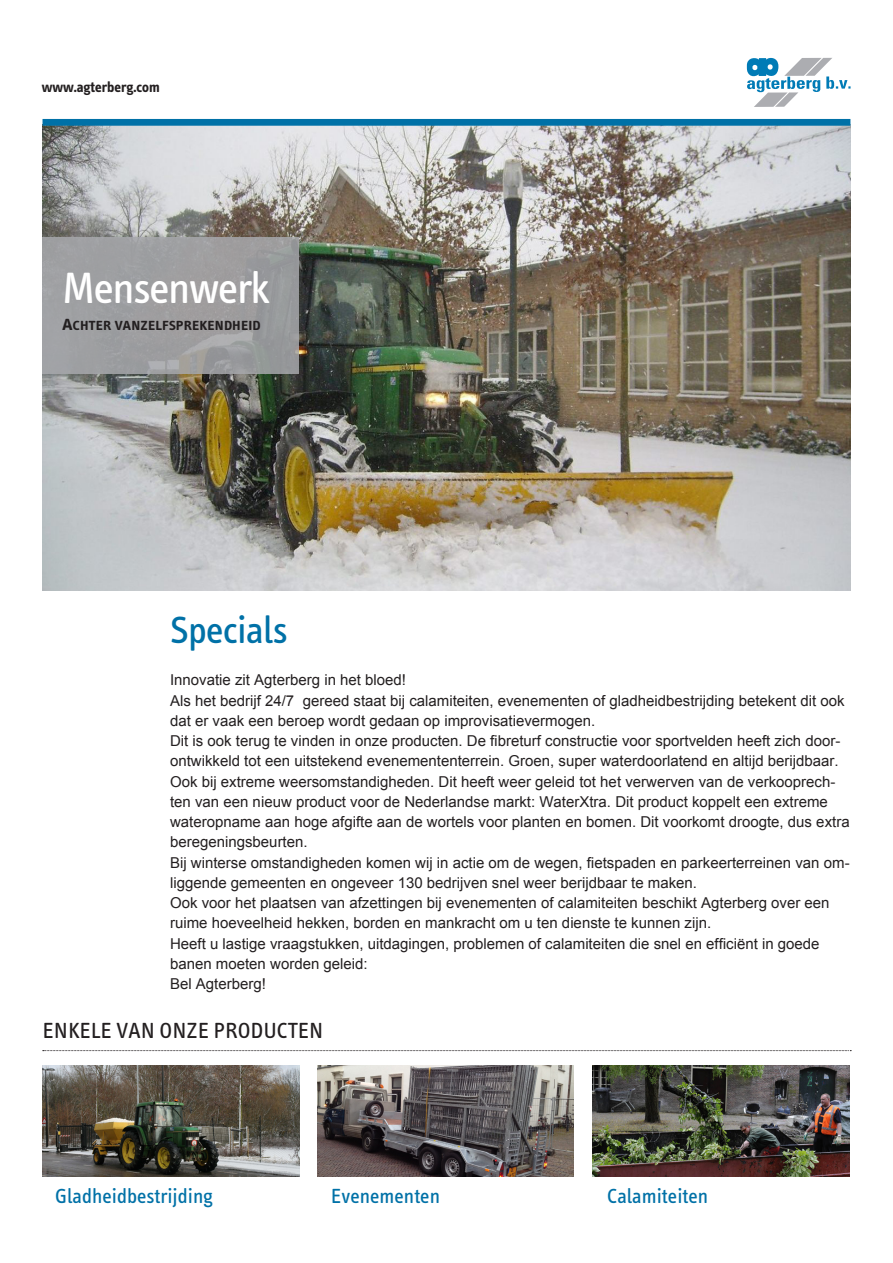
<style>
.page{position:relative;width:893px;height:1263px;background:#fff}
.page>*{position:absolute;margin:0;border:0;box-sizing:border-box;transform-origin:0 0}
.Normaal{font:45px "Info Text";letter-spacing:-.03em;color:#fff}
.Normaal-2{font:39px "Info Text";letter-spacing:-.015em;color:#0071a7}
.Normaal-3{font:22.5px "Info Text";color:#231f20}
.Normaal-4{font:21px "Info Text";color:#0071a7}
.Body{font:15px/20.2px "Arial";color:#231f20}
.Adresgegevens{font:700 15px "Info Text";color:#231f20}
.Normaal-5{font:700 13.5px "Info Text";letter-spacing:.015em;color:#231f20;scale:1.1 1}
.s1{font-size:16.5px}
</style>
<div class="page">
<img style="left:43px;top:126px;width:807px;height:464px">
<div style="left:43px;top:237px;width:256px;height:137px;background:#9e9ea0"></div>
<svg style="left:43px;top:1050px;width:808px;height:1px"></svg>
<img style="left:43px;top:1066px;width:256px;height:110px">
<img style="left:317px;top:1066px;width:257px;height:110px">
<img style="left:592px;top:1066px;width:257px;height:110px">
<svg style="left:747px;top:57px;width:104px;height:50px"></svg>
<div style="left:43px;top:119px;width:807px;height:7px;background:#0071a7"></div>
<p class="Adresgegevens" style="left:42px;top:78px;width:120px">www.agterberg.com</p>
<p class="Normaal" style="left:63px;top:263px;width:209px">Mensenwerk</p>
<p class="Normaal-5" style="left:63px;top:318px;width:182px"><span class="s1">A</span>CHTER VANZELFSPREKENDHEID</p>
<p class="Normaal-2" style="left:170px;top:609px;width:119px">Specials</p>
<p class="Body" style="left:170px;top:670px;width:237px">Innovatie zit Agterberg in het bloed!</p>
<p class="Body" style="left:170px;top:690px;width:676px">Als het bedrijf 24/7 gereed staat bij calamiteiten, evenementen of gladheidbestrijding betekent dit ook dat er vaak een beroep wordt gedaan op improvisatievermogen.</p>
<p class="Body" style="left:170px;top:731px;width:681px">Dit is ook terug te vinden in onze producten. De fibreturf constructie voor sportvelden heeft zich door&shy;ontwikkeld tot een uitstekend evenemententerrein. Groen, super waterdoorlatend en altijd berijdbaar.<br>Ook bij extreme weersomstandigheden. Dit heeft weer geleid tot het verwerven van de verkooprech&shy;ten van een nieuw product voor de Nederlandse markt: WaterXtra. Dit product koppelt een extreme wateropname aan hoge afgifte aan de wortels voor planten en bomen. Dit voorkomt droogte, dus extra beregeningsbeurten.</p>
<p class="Body" style="left:170px;top:852px;width:681px">Bij winterse omstandigheden komen wij in actie om de wegen, fietspaden en parkeerterreinen van om&shy;liggende gemeenten en ongeveer 130 bedrijven snel weer berijdbaar te maken.</p>
<p class="Body" style="left:170px;top:893px;width:661px">Ook voor het plaatsen van afzettingen bij evenementen of calamiteiten beschikt Agterberg over een ruime hoeveelheid hekken, borden en mankracht om u ten dienste te kunnen zijn.</p>
<p class="Body" style="left:170px;top:933px;width:651px">Heeft u lastige vraagstukken, uitdagingen, problemen of calamiteiten die snel en efficiënt in goede banen moeten worden geleid:</p>
<p class="Body" style="left:170px;top:974px;width:97px">Bel Agterberg!</p>
<p class="Normaal-3" style="left:43px;top:1017px;width:282px">ENKELE VAN ONZE PRODUCTEN</p>
<p class="Normaal-4" style="left:55px;top:1184px;width:159px">Gladheidbestrijding</p>
<p class="Normaal-4" style="left:331px;top:1184px;width:111px">Evenementen</p>
<p class="Normaal-4" style="left:607px;top:1184px;width:102px">Calamiteiten</p>
</div>
